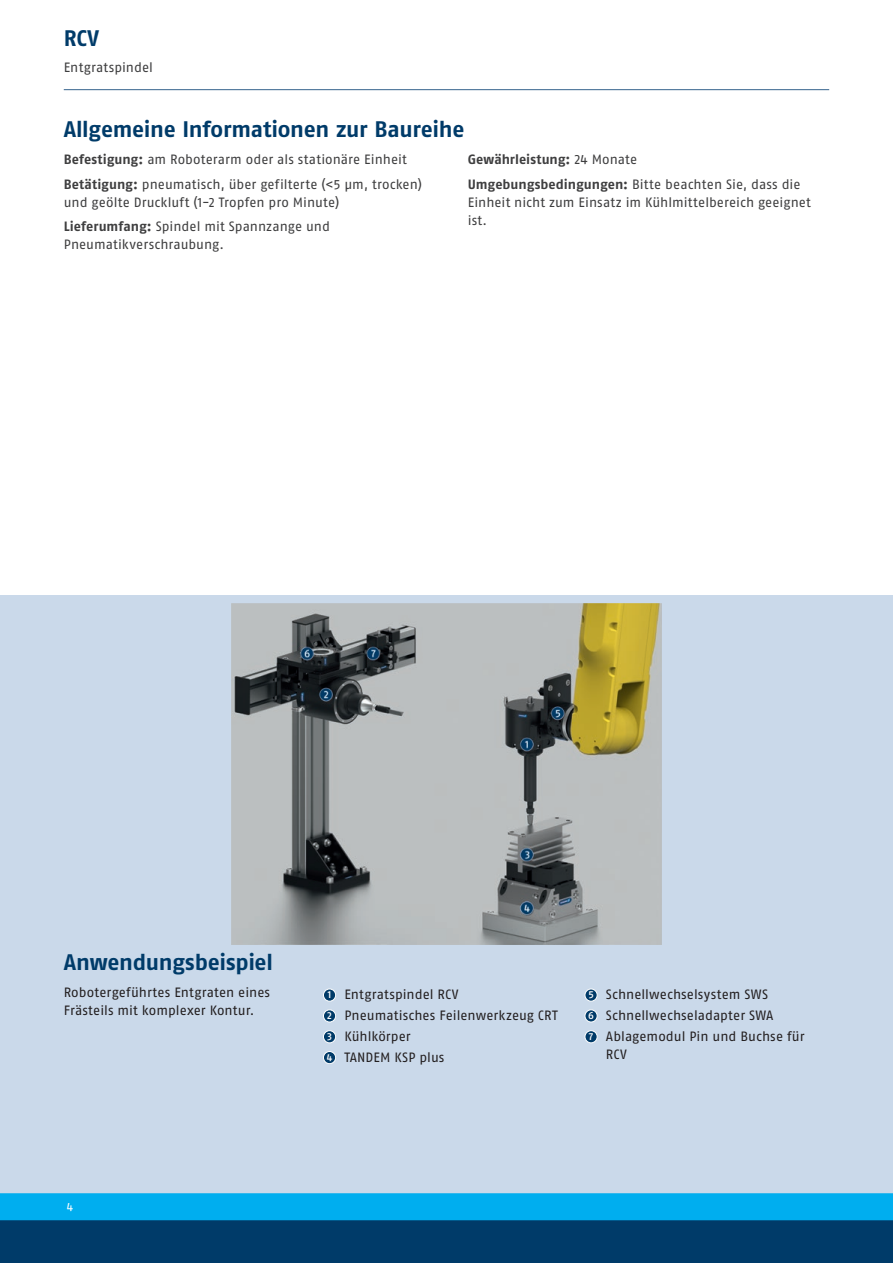
<style>
.page{position:relative;width:893px;height:1263px;background:#fff}
.page>*{position:absolute;margin:0;border:0;box-sizing:border-box;transform-origin:0 0}
.t1{font:700 22.5px "SCHUNK Fago Pro";letter-spacing:-.015em;color:#003b69}
.t2{font:13.5px/25.5px "SCHUNK Fago Pro";letter-spacing:.005em;color:#3e3e3f}
.t3{font:13.5px/20.9px "SCHUNK Fago Pro";letter-spacing:.005em;color:#231f20}
.t4{font:700 13.5px/25.5px "SCHUNK Fago Pro";color:#3e3e3f}
.t5{font:12px "SCHUNK Fago Pro";color:#fff}
.s1{font-weight:700}
.s2{font-weight:400}
.s3{font-weight:500;font-size:10.2px;color:#fff}
</style>
<div class="page">
<div style="left:0;top:595px;width:893px;height:612px;background:#cad9ea"></div>
<div style="left:0;top:1202px;width:893px;height:61px;background:#003b69"></div>
<div style="left:0;top:1193px;width:893px;height:27px;background:#00aeef"></div>
<hr style="left:64px;top:89px;width:765px;height:1px;background:#35628d">
<img style="left:231px;top:604px;width:431px;height:340px">
<div style="left:323px;top:989px;width:13px;height:12px;background:#003b69;border-radius:50%"></div>
<div style="left:323px;top:989px;width:13px;height:12px;border:1px solid #fff;border-radius:50%"></div>
<div style="left:323px;top:1010px;width:13px;height:12px;background:#003b69;border-radius:50%"></div>
<div style="left:323px;top:1009px;width:13px;height:13px;border:1px solid #fff;border-radius:50%"></div>
<div style="left:323px;top:1031px;width:13px;height:12px;background:#003b69;border-radius:50%"></div>
<div style="left:323px;top:1030px;width:13px;height:13px;border:1px solid #fff;border-radius:50%"></div>
<div style="left:323px;top:1051px;width:13px;height:13px;background:#003b69;border-radius:50%"></div>
<div style="left:323px;top:1051px;width:13px;height:13px;border:1px solid #fff;border-radius:50%"></div>
<div style="left:585px;top:989px;width:12px;height:12px;background:#003b69;border-radius:50%"></div>
<div style="left:585px;top:989px;width:12px;height:12px;border:1px solid #fff;border-radius:50%"></div>
<div style="left:585px;top:1010px;width:12px;height:12px;background:#003b69;border-radius:50%"></div>
<div style="left:585px;top:1009px;width:12px;height:13px;border:1px solid #fff;border-radius:50%"></div>
<div style="left:585px;top:1031px;width:12px;height:12px;background:#003b69;border-radius:50%"></div>
<div style="left:585px;top:1030px;width:12px;height:13px;border:1px solid #fff;border-radius:50%"></div>
<h1 class="t1" style="left:64px;top:24px;width:37px">RCV</h1>
<p class="t2" style="left:64px;top:55px;width:91px">Entgratspindel</p>
<h1 class="t1" style="left:64px;top:116px;width:402px">Allgemeine Informationen zur Baureihe</h1>
<p class="t2" style="left:64px;top:146px;width:360px"><span class="s1">Befestigung:</span> am Roboterarm oder als stationäre Einheit<br><span class="s1">Betätigung:</span> pneumatisch, über gefilterte (&lt;5 µm, trocken)</p>
<p class="t2" style="left:64px;top:191px;width:277px;line-height:23.5px">und geölte Druckluft (1-2 Tropfen pro Minute)<br><span class="s1">Lieferumfang:</span> Spindel mit Spannzange und</p>
<p class="t2" style="left:64px;top:231px;width:162px">Pneumatikverschraubung.</p>
<p class="t4" style="left:468px;top:146px;width:334px">Gewährleistung: <span class="s2">24 Monate<br></span>Umgebungsbedingungen: <span class="s2">Bitte beachten Sie, dass die</span></p>
<p class="t2" style="left:468px;top:194px;width:345px;line-height:18px">Einheit nicht zum Einsatz im Kühlmittelbereich geeignet ist.</p>
<h1 class="t1" style="left:64px;top:949px;width:211px">Anwendungsbeispiel</h1>
<p class="t3" style="left:64px;top:983px;width:208px;line-height:18px">Robotergeführtes Entgraten eines<br>Frästeils mit komplexer Kontur.</p>
<p class="t3" style="left:327px;top:984px;width:232px"><span class="s3">1</span> Entgratspindel RCV<br><span class="s3">2</span> Pneumatisches Feilenwerkzeug CRT<br><span class="s3">3</span> Kühlkörper<br><span class="s3">4</span> TANDEM KSP plus</p>
<p class="t3" style="left:588px;top:984px;width:218px"><span class="s3">5</span> Schnellwechselsystem SWS<br><span class="s3">6</span> Schnellwechseladapter SWA<br><span class="s3">7</span> Ablagemodul Pin und Buchse für</p>
<p class="t3" style="left:606px;top:1044px;width:23px">RCV</p>
<p class="t5" style="left:67px;top:1199px;width:8px">4</p>
</div>
